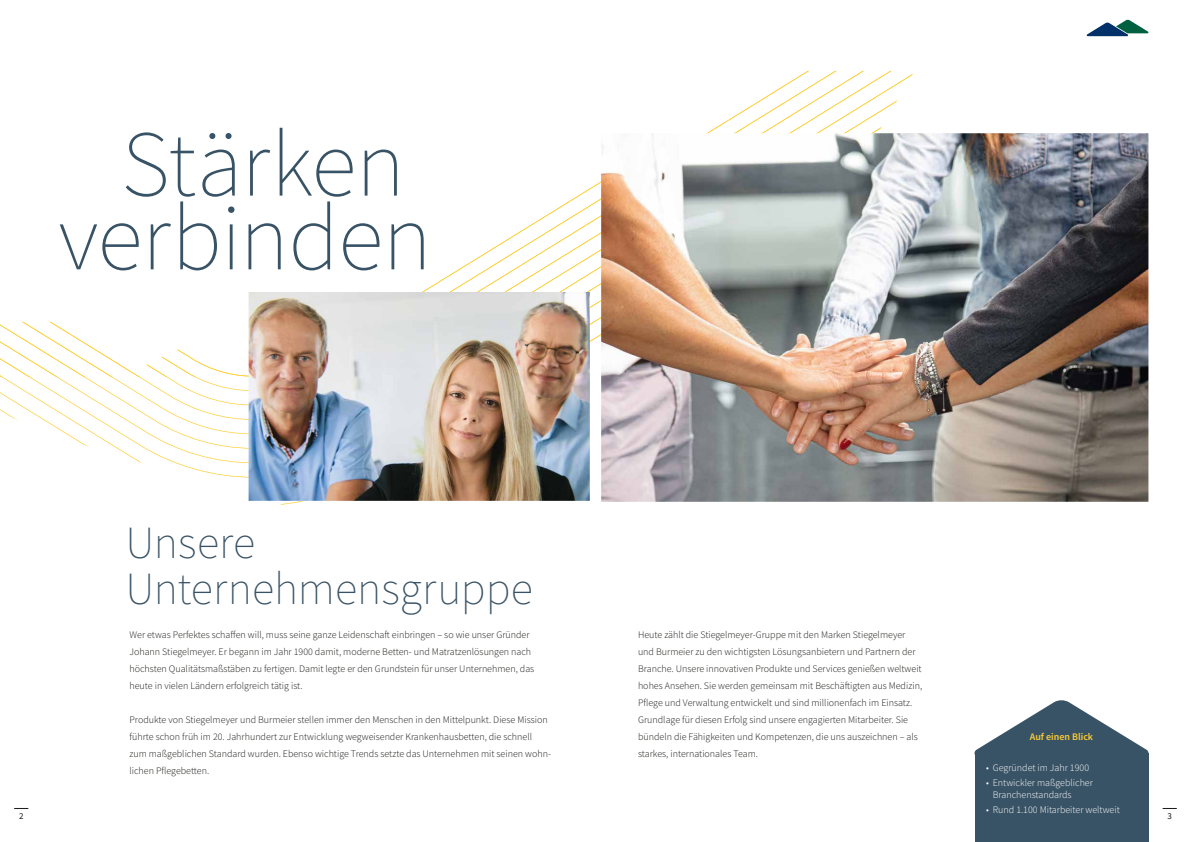
<style>
.page{position:relative;width:1191px;height:842px;background:#fff}
.page>*{position:absolute;margin:0;border:0;box-sizing:border-box;transform-origin:0 0}
.t1{font:200 94px "Source Sans Pro";letter-spacing:-.01em;color:#395366}
.t2{font:200 46px/45.4px "Source Sans Pro";color:#395366}
.t3{font:300 10px/17px "Source Sans Pro";color:#1a1a18}
.t4{font:300 10px/12px "Source Sans Pro";color:#fff}
.t5{font:600 10px "Source Sans Pro";color:#fece31}
.t6{font:9px "Source Sans Pro";color:#1a1a18}
</style>
<div class="page">
<svg style="left:1162px;top:808px;width:14px;height:1px"></svg>
<svg style="left:14px;top:808px;width:14px;height:1px"></svg>
<svg style="left:0;top:74px;width:913px;height:431px"></svg>
<svg style="left:0;top:71px;width:912px;height:306px"></svg>
<svg style="left:1086px;top:20px;width:62px;height:16px"></svg>
<img style="left:601px;top:133px;width:547px;height:369px">
<img style="left:249px;top:292px;width:341px;height:209px">
<svg style="left:10px;top:229px;width:198px;height:140px"></svg>
<div style="left:116px;top:213px;width:120px;height:74px;background:#fff"></div>
<svg style="left:974px;top:700px;width:175px;height:57px"></svg>
<div style="left:974px;top:753px;width:174px;height:89px;background:#395366"></div>
<h1 class="t1" style="left:121px;top:108px;width:285px">Stärken</h1>
<h1 class="t1" style="left:59px;top:181px;width:375px">verbinden</h1>
<h2 class="t2" style="left:125px;top:521px;width:409px">Unsere<br>Unternehmensgruppe</h2>
<p class="t3" style="left:129px;top:626px;width:406px">Wer etwas Perfektes schaffen will, muss seine ganze Leidenschaft einbringen – so wie unser Gründer Johann Stiegelmeyer. Er begann im Jahr 1900 damit, moderne Betten- und Matratzenlösungen nach höchsten Qualitätsmaßstäben zu fertigen. Damit legte er den Grundstein für unser Unternehmen, das heute in vielen Ländern erfolgreich tätig ist.</p>
<p class="t3" style="left:129px;top:711px;width:423px">Produkte von Stiegelmeyer und Burmeier stellen immer den Menschen in den Mittelpunkt. Diese Mission führte schon früh im 20. Jahrhundert zur Entwicklung wegweisender Krankenhausbetten, die schnell zum maßgeblichen Standard wurden. Ebenso wichtige Trends setzte das Unternehmen mit seinen wohn&shy;lichen Pflegebetten.</p>
<p class="t3" style="left:638px;top:626px;width:286px">Heute zählt die Stiegelmeyer-Gruppe mit den Marken Stiegelmeyer und Burmeier zu den wichtigsten Lösungsanbietern und Partnern der Branche. Unsere innovativen Produkte und Services genießen weltweit hohes Ansehen. Sie werden gemeinsam mit Beschäftigten aus Medizin, Pflege und Verwaltung entwickelt und sind millionenfach im Einsatz.<br>Grundlage für diesen Erfolg sind unsere engagierten Mitarbeiter. Sie bündeln die Fähigkeiten und Kompetenzen, die uns auszeichnen – als starkes, internationales Team.</p>
<p class="t5" style="left:1029px;top:730px;width:65px">Auf einen Blick</p>
<p class="t4" style="left:986px;top:762px;width:105px">• Gegründet im Jahr 1900</p>
<p class="t4" style="left:992px;top:777px;width:102px;text-indent:-7px">• Entwickler maßgeblicher<br>Branchenstandards</p>
<p class="t4" style="left:986px;top:804px;width:135px">• Rund 1.100 Mitarbeiter weltweit</p>
<p class="t6" style="left:19px;top:811px;width:6px">2</p>
<p class="t6" style="left:1167px;top:811px;width:6px">3</p>
</div>
